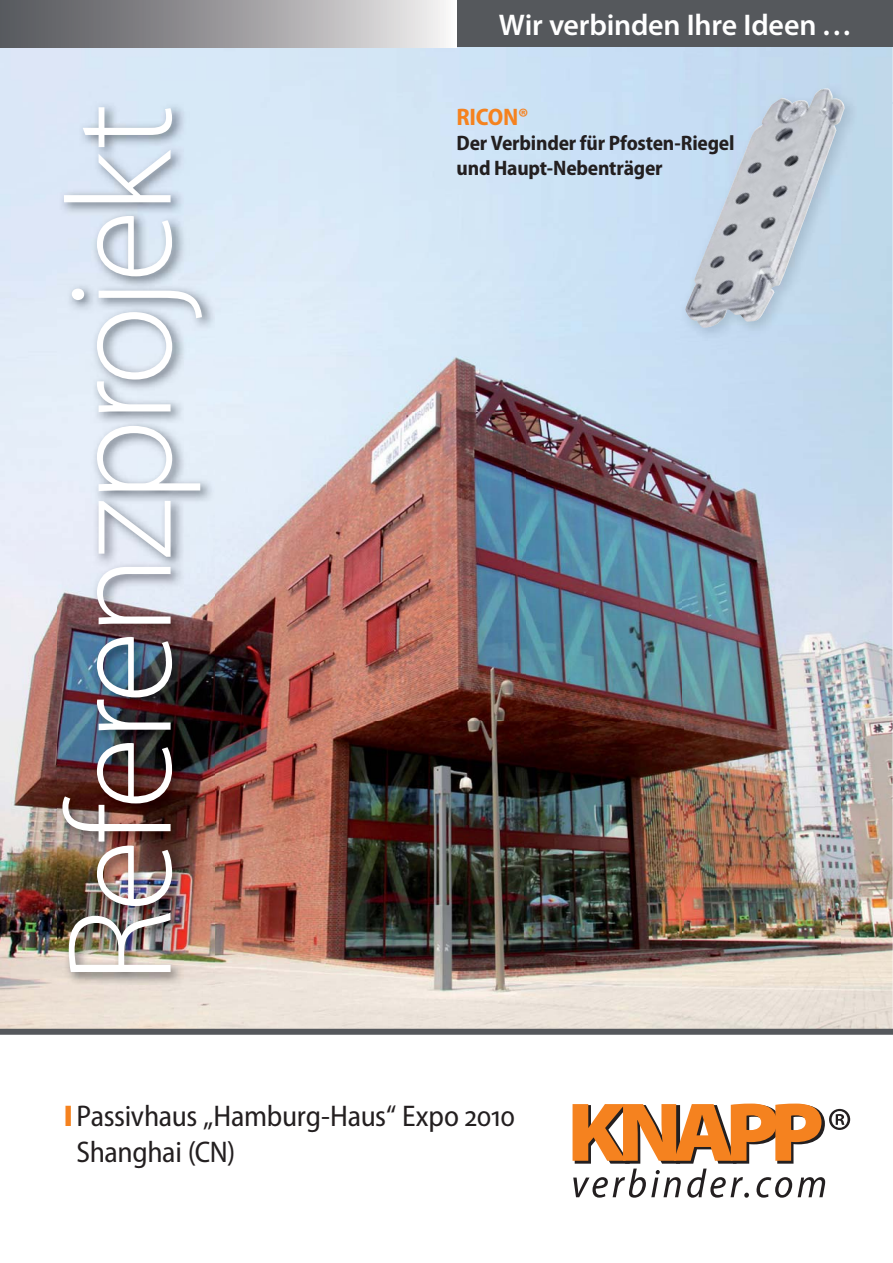
<style>
.page{position:relative;width:893px;height:1263px;background:#fff}
.page>*{position:absolute;margin:0;border:0;box-sizing:border-box;transform-origin:0 0}
.t1{font:300 150px "Myriad Pro";letter-spacing:-.03em;color:#fff}
.t2{font:semi-condensed 30px/36px "Myriad Pro";letter-spacing:-.015em;color:#231f20}
.t3{font:600 30px "Myriad Pro";letter-spacing:-.005em;color:#fff}
.t4{font:700 semi-condensed 24px "Myriad Pro";letter-spacing:-.015em;color:#f5821f}
.t5{font:700 semi-condensed 21px/25.2px "Myriad Pro";letter-spacing:-.01em;color:#231f20}
.s1{font-weight:900;font-stretch:normal;color:#f5821f}
</style>
<div class="page">
<img style="left:0;top:47px;width:893px;height:56px">
<img style="left:0;top:103px;width:105px;height:926px">
<img style="left:210px;top:103px;width:472px;height:926px">
<img style="left:840px;top:103px;width:53px;height:926px">
<img style="left:682px;top:340px;width:158px;height:689px">
<div style="left:0;top:1029px;width:893px;height:6px;background:#55585c"></div>
<img style="left:58px;top:101px;width:156px;height:883px">
<div style="left:457px;top:0;width:436px;height:47px;background:#55585c"></div>
<svg style="left:572px;top:1104px;width:278px;height:94px"></svg>
<div style="left:0;top:0;width:456px;height:47px;background:linear-gradient(to right,#505055,#efeded)"></div>
<img style="left:680px;top:83px;width:177px;height:257px">
<img style="left:683px;top:88px;width:161px;height:240px">
<h1 class="t1" style="left:63px;top:984px;width:882px;rotate:-90deg">Referenzprojekt</h1>
<h2 class="t3" style="left:499px;top:13px;width:353px">Wir verbinden Ihre Ideen ...</h2>
<p class="t4" style="left:457px;top:108px;width:73px">RICON®</p>
<p class="t5" style="left:457px;top:132px;width:279px">Der Verbinder für Pfosten-Riegel und Haupt-Nebenträger</p>
<h2 class="t2" style="left:76px;top:1100px;width:440px;text-indent:-13px"><span class="s1">I</span>Passivhaus „Hamburg-Haus“ Expo 2010<br>Shanghai (CN)</h2>
</div>
